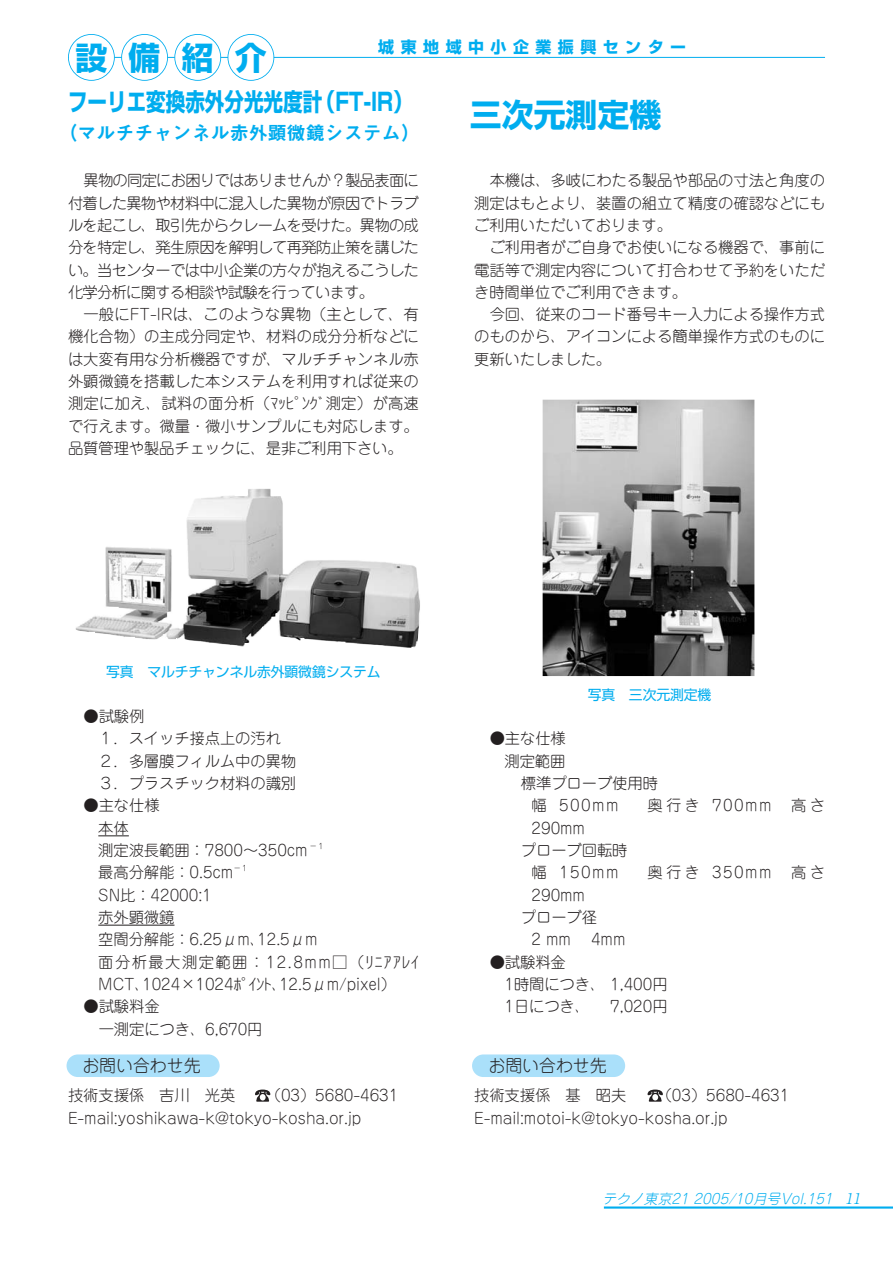
<style>
.page{position:relative;width:893px;height:1263px;background:#fff}
.page>*{position:absolute;margin:0;border:0;box-sizing:border-box;transform-origin:0 0}
.t1{font:700 31.95px "Shin Go Pro";color:#00adef}
.t2{font:700 24.45px "Shin Go Pro";color:#00adef;scale:.8 1}
.t3{font:19.2px "Midashi Go Pro MB31";letter-spacing:-.005em;color:#00adef}
.t4{font:300 16.95px "Jun 101 Pro";letter-spacing:-.005em;color:#231f20}
.t5{font:700 15.9px "Shin Go Pro";letter-spacing:.41em;color:#00adef}
.t6{font:300 15.3px/22.4px "Jun 101 Pro";letter-spacing:-.005em;color:#231f20}
.t7{font:300 15.3px "Jun 101 Pro";letter-spacing:.09em;color:#231f20}
.t8{font:13.8px "Shin Go Pro";letter-spacing:-.01em;color:#00adef}
.t9{font:italic 300 13.8px "Jun 101 Pro";color:#00adef}
.s1{font-family:"Ryumin Pro";font-size:14.85px}
</style>
<div class="page">
<img style="left:75px;top:489px;width:345px;height:159px">
<div style="left:472px;top:1054px;width:153px;height:23px;background:#aae0fa;border-radius:11px"></div>
<div style="left:67px;top:1054px;width:153px;height:23px;background:#aae0fa;border-radius:11px"></div>
<hr style="left:98px;top:835px;width:31px;height:1px;background:#231f20">
<hr style="left:98px;top:925px;width:76px;height:1px;background:#231f20">
<hr style="left:68px;top:57px;width:757px;height:1px;background:#00adef">
<div style="left:68px;top:34px;width:46px;height:46px;background:#fff;border-radius:50%"></div>
<div style="left:68px;top:34px;width:47px;height:47px;border:2px solid #00adef;border-radius:50%"></div>
<div style="left:122px;top:34px;width:46px;height:46px;background:#fff;border-radius:50%"></div>
<div style="left:121px;top:34px;width:47px;height:47px;border:2px solid #00adef;border-radius:50%"></div>
<div style="left:175px;top:34px;width:46px;height:46px;background:#fff;border-radius:50%"></div>
<div style="left:174px;top:34px;width:47px;height:47px;border:2px solid #00adef;border-radius:50%"></div>
<div style="left:228px;top:34px;width:46px;height:46px;background:#fff;border-radius:50%"></div>
<div style="left:227px;top:34px;width:47px;height:47px;border:2px solid #00adef;border-radius:50%"></div>
<hr style="left:604px;top:1206px;width:289px;height:3px;background:#00adef">
<img style="left:543px;top:400px;width:211px;height:276px">
<svg style="left:647px;top:1090px;width:16px;height:12px"></svg>
<svg style="left:255px;top:1090px;width:15px;height:12px"></svg>
<h1 class="t1" style="left:75px;top:45px;width:193px">設備紹介</h1>
<p class="t5" style="left:378px;top:41px;width:309px">城東地域中小企業振興センター</p>
<h2 class="t2" style="left:68px;top:93px;width:432px">フーリエ変換赤外分光光度計（FT-IR）</h2>
<h1 class="t1" style="left:470px;top:103px;width:193px">三次元測定機</h1>
<p class="t3" style="left:58px;top:125px;width:363px">（マルチチャンネル赤外顕微鏡システム）</p>
<p class="t6" style="left:68px;top:171px;width:352px;text-align:justify;text-indent:16px">異物の同定にお困りではありませんか？製品表面に付着した異物や材料中に混入した異物が原因でトラブルを起こし、取引先からクレームを受けた。異物の成分を特定し、発生原因を解明して再発防止策を講じたい。当センターでは中小企業の方々が抱えるこうした化学分析に関する相談や試験を行っています。</p>
<p class="t6" style="left:68px;top:305px;width:352px;text-align:justify;text-indent:16px">一般にFT-IRは、このような異物（主として、有機化合物）の主成分同定や、材料の成分分析などには大変有用な分析機器ですが、マルチチャンネル赤外顕微鏡を搭載した本システムを利用すれば従来の測定に加え、試料の面分析（ﾏｯﾋﾟﾝｸﾞ測定）が高速で行えます。微量・微小サンプルにも対応します。品質管理や製品チェックに、是非ご利用下さい。</p>
<p class="t6" style="left:474px;top:171px;width:352px;text-align:justify;text-indent:16px">本機は、多岐にわたる製品や部品の寸法と角度の測定はもとより、装置の組立て精度の確認などにもご利用いただいております。</p>
<p class="t6" style="left:474px;top:238px;width:352px;text-align:justify;text-indent:16px">ご利用者がご自身でお使いになる機器で、事前に電話等で測定内容について打合わせて予約をいただき時間単位でご利用できます。</p>
<p class="t6" style="left:474px;top:305px;width:352px;text-align:justify;text-indent:16px">今回、従来のコード番号キー入力による操作方式のものから、アイコンによる簡単操作方式のものに更新いたしました。</p>
<p class="t8" style="left:106px;top:667px;width:276px">写真　マルチチャンネル赤外顕微鏡システム</p>
<p class="t6" style="left:98px;top:707px;width:199px;text-indent:-15px">●試験例<br>１．スイッチ接点上の汚れ<br>２．多層膜フィルム中の異物<br>３．プラスチック材料の識別</p>
<p class="t6" style="left:98px;top:796px;width:322px;text-indent:-15px">●主な仕様<br>本体<br>測定波長範囲：7800～350cm <sup>－１<br></sup>最高分解能：0.5cm<sup>－１<br></sup>SN比：42000:1<br>赤外顕微鏡<br>空間分解能：6.25μm､12.5μm<br>面分析最大測定範囲：12.8mm□（ﾘﾆｱｱﾚｲ<br>MCT､1024×1024ﾎﾟｲﾝﾄ､12.5μm/pixel）</p>
<p class="t6" style="left:99px;top:997px;width:165px;text-indent:-15px">●試験料金<br>一測定につき、6,670円</p>
<p class="t4" style="left:82px;top:1059px;width:120px">お問い合わせ先</p>
<p class="t6" style="left:68px;top:1087px;width:332px">技術支援係　吉川　光英　　（03）5680-4631<br>E-mail:yoshikawa-k@tokyo-kosha.or.jp</p>
<p class="t8" style="left:588px;top:689px;width:125px">写真　三次元測定機</p>
<p class="t6" style="left:490px;top:729px;width:78px">●主な仕様</p>
<p class="t6" style="left:504px;top:752px;width:62px">測定範囲</p>
<p class="t6" style="left:521px;top:774px;width:138px">標準プローブ使用時</p>
<p class="t6" style="left:531px;top:796px;width:88px">幅 500mm</p>
<p class="t7" style="left:648px;top:800px;width:125px">奥行き 700mm</p>
<p class="t6" style="left:791px;top:796px;width:35px">高さ</p>
<p class="t6" style="left:531px;top:819px;width:55px">290mm</p>
<p class="t6" style="left:521px;top:841px;width:108px">プローブ回転時</p>
<p class="t6" style="left:531px;top:863px;width:88px">幅 150mm</p>
<p class="t7" style="left:648px;top:867px;width:125px">奥行き 350mm</p>
<p class="t6" style="left:791px;top:863px;width:35px">高さ</p>
<p class="t6" style="left:531px;top:886px;width:55px">290mm</p>
<p class="t6" style="left:521px;top:908px;width:78px">プローブ径</p>
<p class="t6" style="left:531px;top:930px;width:41px">2 mm</p>
<p class="t6" style="left:591px;top:930px;width:36px">4mm</p>
<p class="t6" style="left:504px;top:953px;width:165px;text-indent:-15px">●試験料金<br>1時間につき、 1,400円<br>1日につき、</p>
<p class="t6" style="left:610px;top:997px;width:104px">7,020円　　　</p>
<p class="t4" style="left:488px;top:1059px;width:120px">お問い合わせ先</p>
<p class="t6" style="left:474px;top:1087px;width:317px">技術支援係　基　昭夫　　（03）5680-4631<br>E-mail:motoi-k@tokyo-kosha.or.jp</p>
<p class="t9" style="left:602px;top:1193px;width:262px">テクノ東京21 2005/10月号Vol.151 <span class="s1">11</span></p>
</div>
